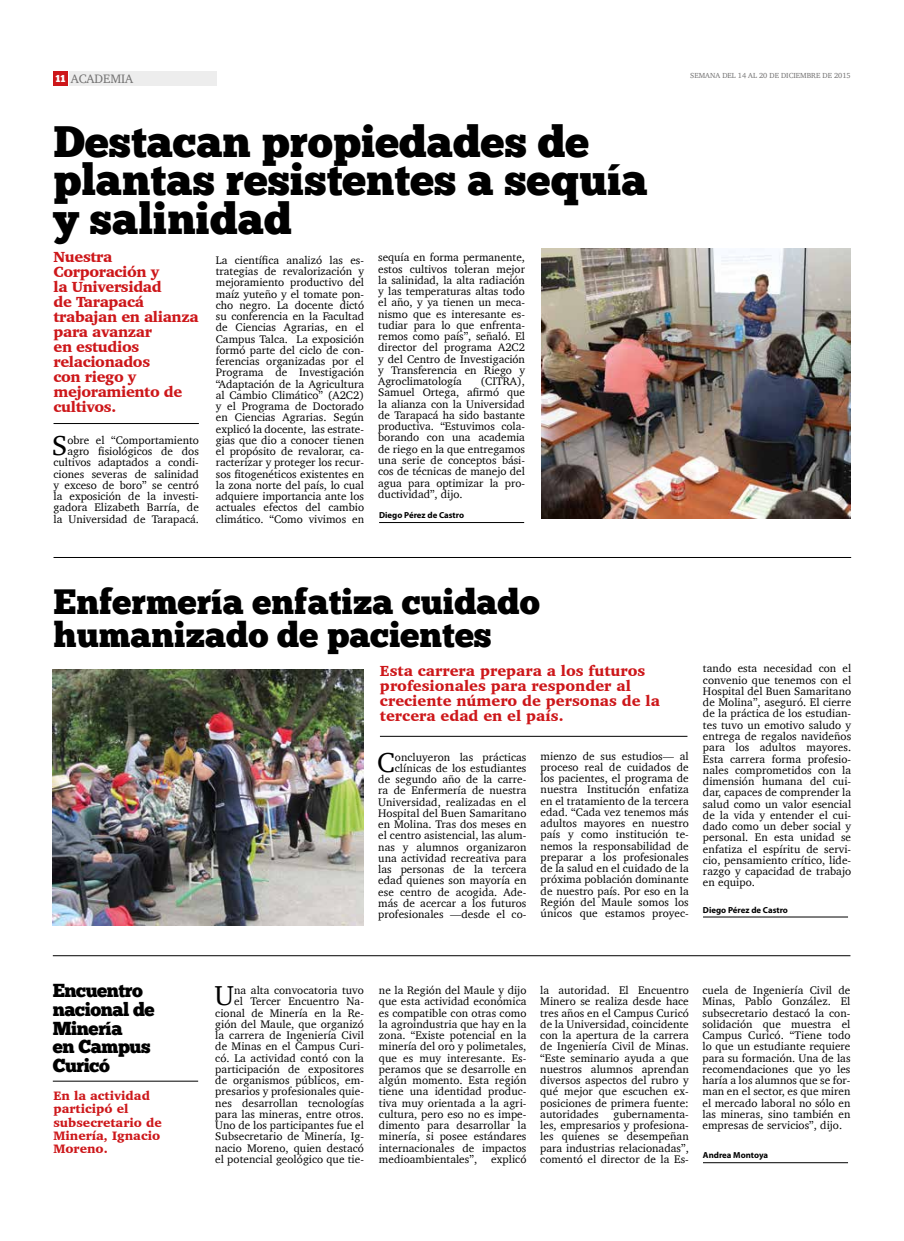
<style>
.page{position:relative;width:904px;height:1241px;background:#fff}
.page>*{position:absolute;margin:0;border:0;box-sizing:border-box;transform-origin:0 0}
.t1{font:43.75px/38.8px "Chunk Five Ex";color:#000}
.t2{font:35px/33.8px "Chunk Five Ex";color:#000}
.t3{font:28px "Charter";color:#000}
.t4{font:18.75px/18.8px "Chunk Five Ex";letter-spacing:-.025em;color:#000}
.t5{font:900 15px/15px "Charter";letter-spacing:-.025em;color:#cd171a}
.t6{font:900 15px/15px "Charter";color:#cd171a}
.t7{font:900 12.5px/13.1px "Charter";color:#cd171a}
.t8{font:12.5px "Charter";color:#706f6f}
.t9{font:11.25px/11.2px "Charter";letter-spacing:.005em;color:#000;text-align:justify}
.t10{font:700 8.75px "Myriad Pro";color:#000}
.t11{font:7.5px "Charter";color:#706f6f}
.s1{font-family:"Chunk Five Ex";font-size:10px;color:#fff}
</style>
<div class="page">
<div style="left:53px;top:71px;width:15px;height:15px;background:#cd171a"></div>
<div style="left:69px;top:71px;width:147px;height:15px;background:#ededed"></div>
<hr style="left:54px;top:423px;width:145px;height:1px;background:#000">
<hr style="left:53px;top:1080px;width:145px;height:1px;background:#000">
<hr style="left:54px;top:557px;width:797px;height:1px;background:#000">
<hr style="left:53px;top:955px;width:797px;height:1px;background:#000">
<hr style="left:380px;top:736px;width:307px;height:1px;background:#000">
<hr style="left:379px;top:522px;width:145px;height:1px;background:#000">
<hr style="left:703px;top:916px;width:145px;height:1px;background:#000">
<hr style="left:703px;top:1162px;width:145px;height:1px;background:#000">
<img style="left:541px;top:248px;width:309px;height:270px">
<img style="left:53px;top:669px;width:310px;height:256px">
<p class="t8" style="left:56px;top:68px;width:79px"><span class="s1">11</span> ACADEMIA</p>
<h1 class="t1" style="left:54px;top:121px;width:595px">Destacan propiedades de plantas resistentes a sequía y salinidad</h1>
<h3 class="t5" style="left:54px;top:248px;width:147px">Nuestra<br>Corporación y<br>la Universidad<br>de Tarapacá trabajan en alianza para avanzar<br>en estudios relacionados<br>con riego y mejoramiento de cultivos.</h3>
<p class="t9" style="left:53px;top:434px;width:147px;text-align:right">obre el “Comportamiento agro fisiológicos de dos cultivos adaptados a condi&shy;ciones severas de salinidad y exceso de boro” se centró la exposición de la investi&shy;gadora Elizabeth Barría, de la Universidad de Tarapacá.</p>
<h3 class="t3" style="left:52px;top:421px;width:17px">S</h3>
<p class="t9" style="left:216px;top:254px;width:150px">La científica analizó las es&shy;trategias de revalorización y mejoramiento productivo del maíz yuteño y el tomate pon&shy;cho negro. La docente dictó su conferencia en la Facultad de Ciencias Agrarias, en el Campus Talca. La exposición formó parte del ciclo de con&shy;ferencias organizadas por el Programa de Investigación “Adaptación de la Agricultura al Cambio Climático” (A2C2) y el Programa de Doctorado en Ciencias Agrarias. Según explicó la docente, las estrate&shy;gias que dio a conocer tienen el propósito de revalorar, ca&shy;racterizar y proteger los recur&shy;sos fitogenéticos existentes en la zona norte del país, lo cual adquiere importancia ante los actuales efectos del cambio climático. “Como vivimos en</p>
<p class="t9" style="left:378px;top:252px;width:148px">sequía en forma permanente, estos cultivos toleran mejor la salinidad, la alta radiación y las temperaturas altas todo el año, y ya tienen un meca&shy;nismo que es interesante es&shy;tudiar para lo que enfrenta&shy;remos como país”, señaló. El director del programa A2C2 y del Centro de Investigación y Transferencia en Riego y Agroclimatología</p>
<p class="t9" style="left:378px;top:375px;width:148px;text-indent:102px">(CITRA), Samuel Ortega, afirmó que la alianza con la Universidad de Tarapacá ha sido bastante productiva. “Estuvimos cola&shy;borando con una academia de riego en la que entregamos una serie de conceptos bási&shy;cos de técnicas de manejo del agua para optimizar la pro&shy;ductividad”, dijo.</p>
<p class="t10" style="left:379px;top:509px;width:86px">Diego Pérez de Castro</p>
<h2 class="t2" style="left:54px;top:583px;width:488px">Enfermería enfatiza cuidado humanizado de pacientes</h2>
<p class="t11" style="left:690px;top:69px;width:162px">SEMANA DEL 14 AL 20 DE DICIEMBRE DE 2015</p>
<h3 class="t6" style="left:380px;top:663px;width:281px">Esta carrera prepara a los futuros profesionales para responder al creciente número de personas de la tercera edad en el país.</h3>
<p class="t9" style="left:703px;top:662px;width:150px">tando esta necesidad con el convenio que tenemos con el Hospital del Buen Samaritano de Molina”, aseguró. El cierre de la práctica de los estudian&shy;tes tuvo un emotivo saludo y entrega de regalos navideños para los adultos mayores.<br>Esta carrera forma profesio&shy;nales comprometidos con la dimensión humana del cui&shy;dar, capaces de comprender la salud como un valor esencial de la vida y entender el cui&shy;dado como un deber social y personal. En esta unidad se enfatiza el espíritu de servi&shy;cio, pensamiento crítico, lide&shy;razgo y capacidad de trabajo en equipo.</p>
<p class="t9" style="left:378px;top:751px;width:150px;text-align:right">oncluyeron las prácticas clínicas de los estudiantes<br>de segundo año de la carre&shy;ra de Enfermería de nuestra<br>Universidad, realizadas en el<br>Hospital del Buen Samaritano en Molina. Tras dos meses en el centro asistencial, las alum&shy;nas y alumnos organizaron una actividad recreativa para las personas de la tercera edad quienes son mayoría en ese centro de acogida. Ade&shy;más de acercar a los futuros profesionales —desde el co-</p>
<p class="t9" style="left:540px;top:749px;width:150px">mienzo de sus estudios— al proceso real de cuidados de los pacientes, el programa de nuestra Institución enfatiza en el tratamiento de la tercera edad. “Cada vez tenemos más adultos mayores en nuestro país y como institución te&shy;nemos la responsabilidad de preparar a los profesionales de la salud en el cuidado de la próxima población dominante de nuestro país. Por eso en la Región del Maule somos los únicos que estamos proyec-</p>
<h3 class="t3" style="left:377px;top:738px;width:19px">C</h3>
<p class="t10" style="left:703px;top:903px;width:86px">Diego Pérez de Castro</p>
<h3 class="t4" style="left:53px;top:980px;width:103px">Encuentro nacional de<br>Minería<br>en Campus<br>Curicó</h3>
<h3 class="t3" style="left:215px;top:971px;width:21px">U</h3>
<p class="t9" style="left:215px;top:984px;width:150px;text-align:right">na alta convocatoria tuvo<br>el Tercer Encuentro Na&shy;cional de Minería en la Re&shy;gión del Maule, que organizó la carrera de Ingeniería Civil de Minas en el Campus Curi&shy;có. La actividad contó con la participación de expositores de organismos públicos, em&shy;presarios y profesionales quie&shy;nes desarrollan tecnologías para las mineras, entre otros.<br>Uno de los participantes fue el<br>Subsecretario de Minería, Ig&shy;nacio Moreno, quien destacó el potencial geológico que tie-</p>
<p class="t9" style="left:379px;top:984px;width:149px">ne la Región del Maule y dijo que esta actividad económica es compatible con otras como la agroindustria que hay en la zona. “Existe potencial en la minería del oro y polimetales, que es muy interesante. Es&shy;peramos que se desarrolle en algún momento. Esta región tiene una identidad produc&shy;tiva muy orientada a la agri&shy;cultura, pero eso no es impe&shy;dimento para desarrollar la minería, si posee estándares internacionales de impactos medioambientales”,</p>
<p class="t7" style="left:53px;top:1089px;width:110px">En la actividad participó el subsecretario de<br>Minería, Ignacio<br>Moreno.</p>
<p class="t9" style="left:491px;top:1152px;width:37px">explicó</p>
<p class="t9" style="left:540px;top:984px;width:150px">la autoridad. El Encuentro Minero se realiza desde hace tres años en el Campus Curicó de la Universidad, coincidente con la apertura de la carrera de Ingeniería Civil de Minas. “Este seminario ayuda a que nuestros alumnos aprendan diversos aspectos del rubro y qué mejor que escuchen ex&shy;posiciones de primera fuente: autoridades</p>
<p class="t9" style="left:540px;top:1107px;width:150px;text-indent:73px">gubernamenta&shy;les, empresarios y profesiona&shy;les quienes se desempeñan para industrias relacionadas”, comentó el director de la Es-</p>
<p class="t9" style="left:702px;top:984px;width:149px">cuela de Ingeniería Civil de Minas, Pablo González. El subsecretario destacó la con&shy;solidación que muestra el Campus Curicó. “Tiene todo lo que un estudiante requiere para su formación. Una de las recomendaciones que yo les haría a los alumnos que se for&shy;man en el sector, es que miren el mercado laboral no sólo en las mineras, sino también en empresas de servicios”, dijo.</p>
<p class="t10" style="left:703px;top:1149px;width:67px">Andrea Montoya</p>
</div>
